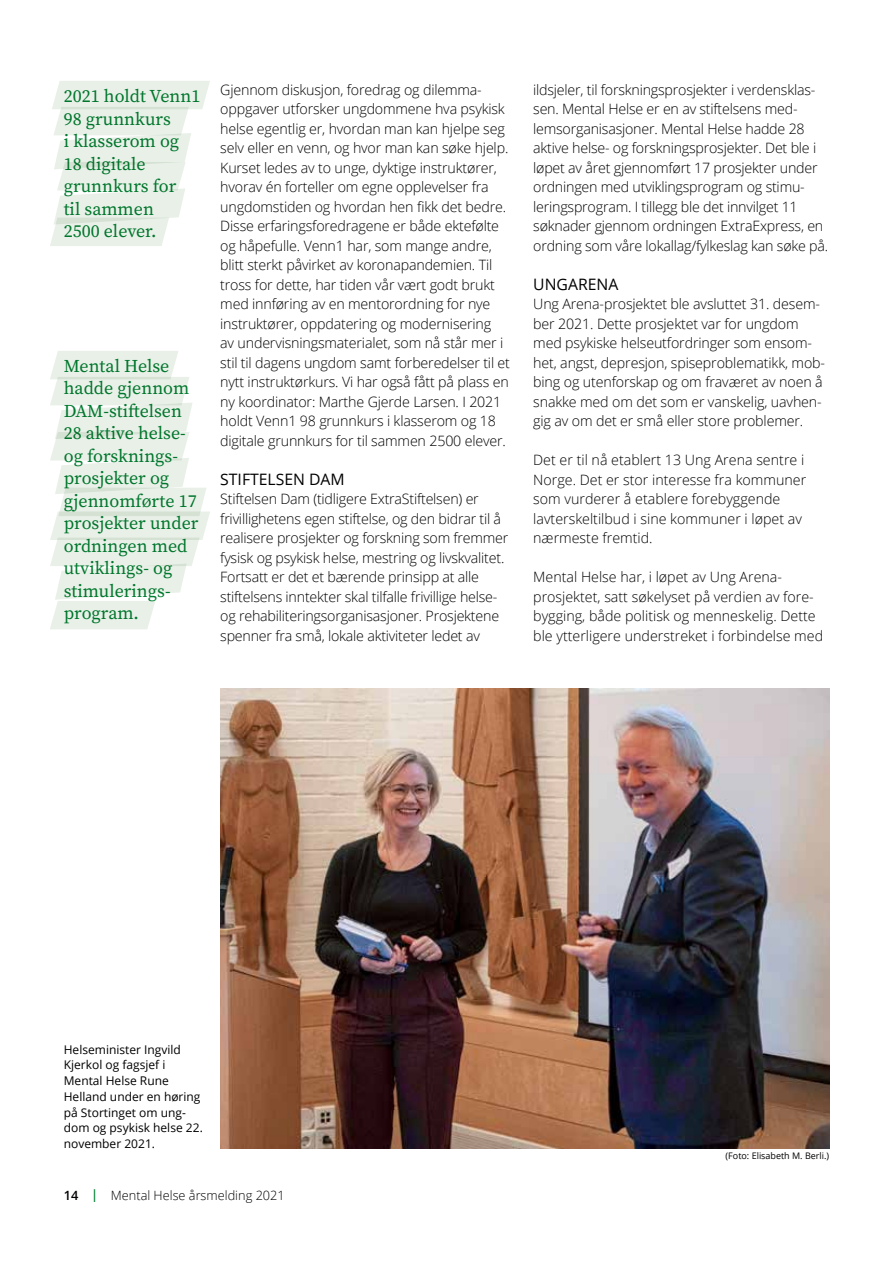
<style>
.page{position:relative;width:893px;height:1263px;background:#fff}
.page>*{position:absolute;margin:0;border:0;box-sizing:border-box;transform-origin:0 0}
.t1{font:18px/22.5px "Source Serif Pro";color:#007e31}
.t2{font:15.75px "Open Sans";color:#000}
.t3{font:300 14.25px/19.5px "Open Sans";letter-spacing:-.01em;color:#000}
.t4{font:300 12.75px "Open Sans";color:#000}
.t5{font:12px/15.8px "Open Sans";color:#000}
.t6{font:9px "Open Sans";color:#000}
.s1{font-weight:600}
.s2{font-weight:600;color:#007e31}
</style>
<div class="page">
<img style="left:220px;top:689px;width:609px;height:459px">
<svg style="left:50px;top:351px;width:160px;height:278px"></svg>
<svg style="left:50px;top:81px;width:160px;height:165px"></svg>
<p class="t1" style="left:64px;top:85px;width:138px">2021 holdt Venn1<br>98 grunnkurs<br>i klasserom og<br>18 digitale grunnkurs for<br>til sammen<br>2500 elever.</p>
<p class="t1" style="left:64px;top:355px;width:136px">Mental Helse hadde gjennom<br>DAM-stiftelsen<br>28 aktive helse&shy;og forsknings&shy;prosjekter og gjennomførte 17 prosjekter under ordningen med utviklings- og stimulerings&shy;program.</p>
<p class="t3" style="left:220px;top:79px;width:291px">Gjennom diskusjon, foredrag og dilemma&shy;oppgaver utforsker ungdommene hva psykisk helse egentlig er, hvordan man kan hjelpe seg selv eller en venn, og hvor man kan søke hjelp.<br>Kurset ledes av to unge, dyktige instruktører, hvorav én forteller om egne opplevelser fra ungdomstiden og hvordan hen fikk det bedre.<br>Disse erfaringsforedragene er både ektefølte og håpefulle. Venn1 har, som mange andre, blitt sterkt påvirket av koronapandemien. Til tross for dette, har tiden vår vært godt brukt med innføring av en mentorordning for nye instruktører, oppdatering og modernisering<br>av undervisningsmaterialet, som nå står mer i stil til dagens ungdom samt forberedelser til et nytt instruktørkurs. Vi har også fått på plass en ny koordinator: Marthe Gjerde Larsen. I 2021 holdt Venn1 98 grunnkurs i klasserom og 18 digitale grunnkurs for til sammen 2500 elever.</p>
<p class="t2" style="left:220px;top:468px;width:126px">STIFTELSEN DAM</p>
<p class="t3" style="left:220px;top:489px;width:290px">Stiftelsen Dam (tidligere ExtraStiftelsen) er frivillighetens egen stiftelse, og den bidrar til å realisere prosjekter og forskning som fremmer fysisk og psykisk helse, mestring og livskvalitet.<br>Fortsatt er det et bærende prinsipp at alle stiftelsens inntekter skal tilfalle frivillige helse&shy;og rehabiliteringsorganisasjoner. Prosjektene spenner fra små, lokale aktiviteter ledet av</p>
<p class="t3" style="left:533px;top:79px;width:297px">ildsjeler, til forskningsprosjekter i verdensklas&shy;sen. Mental Helse er en av stiftelsens med&shy;lemsorganisasjoner. Mental Helse hadde 28 aktive helse- og forskningsprosjekter. Det ble i løpet av året gjennomført 17 prosjekter under ordningen med utviklingsprogram og stimu&shy;leringsprogram. I tillegg ble det innvilget 11 søknader gjennom ordningen ExtraExpress, en ordning som våre lokallag/fylkeslag kan søke på.</p>
<p class="t2" style="left:533px;top:273px;width:87px">UNGARENA</p>
<p class="t3" style="left:533px;top:294px;width:293px">Ung Arena-prosjektet ble avsluttet 31. desem&shy;ber 2021. Dette prosjektet var for ungdom med psykiske helseutfordringer som ensom&shy;het, angst, depresjon, spiseproblematikk, mob&shy;bing og utenforskap og om fraværet av noen å snakke med om det som er vanskelig, uavhen&shy;gig av om det er små eller store problemer.</p>
<p class="t3" style="left:533px;top:450px;width:275px">Det er til nå etablert 13 Ung Arena sentre i Norge. Det er stor interesse fra kommuner som vurderer å etablere forebyggende lavterskeltilbud i sine kommuner i løpet av nærmeste fremtid.</p>
<p class="t3" style="left:533px;top:567px;width:291px">Mental Helse har, i løpet av Ung Arena&shy;prosjektet, satt søkelyset på verdien av fore&shy;bygging, både politisk og menneskelig. Dette ble ytterligere understreket i forbindelse med</p>
<p class="t5" style="left:64px;top:1041px;width:141px">Helseminister Ingvild<br>Kjerkol og fagsjef i<br>Mental Helse Rune<br>Helland under en høring på Stortinget om ung&shy;dom og psykisk helse 22. november 2021.</p>
<p class="t4" style="left:64px;top:1187px;width:223px"><span class="s1">14</span> <span class="s2">|</span> Mental Helse årsmelding 2021</p>
<p class="t6" style="left:726px;top:1150px;width:105px">(Foto: Elisabeth M. Berli.)</p>
</div>
